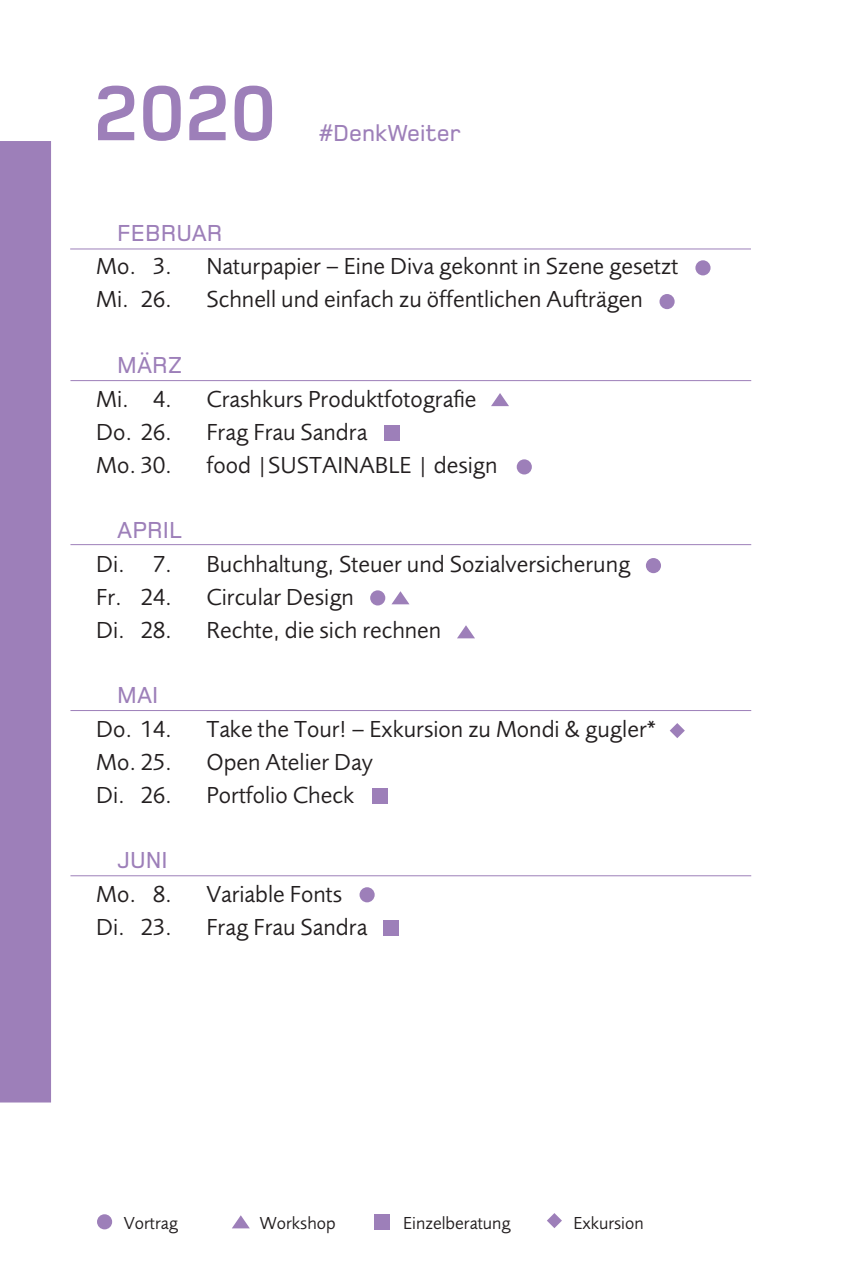
<style>
.page{position:relative;width:868px;height:1276px;background:#fff}
.page>*{position:absolute;margin:0;border:0;box-sizing:border-box;transform-origin:0 0}
.t1{font:700 81px "Foundry Monoline";color:#9d7fb9}
.t2{font:24px "Foundry Sans";color:#231f20}
.t3{font:500 24px "Foundry Monoline";color:#9d7fb9}
.t4{font:18px "Foundry Sans";color:#231f20}
.s1{font-weight:300}
</style>
<div class="page">
<hr style="left:70px;top:380px;width:681px;height:1px;background:#9d7fb9">
<hr style="left:70px;top:544px;width:681px;height:1px;background:#9d7fb9">
<hr style="left:70px;top:875px;width:681px;height:1px;background:#9d7fb9">
<hr style="left:70px;top:710px;width:681px;height:1px;background:#9d7fb9">
<hr style="left:70px;top:248px;width:680px;height:1px;background:#9d7fb9">
<div style="left:1px;top:142px;width:49px;height:959px;background:#9d7fb9"></div>
<div style="left:0;top:141px;width:51px;height:961px;border:3px solid #9d7fb9"></div>
<div style="left:97px;top:1214px;width:15px;height:15px;background:#9d7fb9;border-radius:50%"></div>
<svg style="left:232px;top:1215px;width:18px;height:13px"></svg>
<div style="left:659px;top:294px;width:15px;height:15px;background:#9d7fb9;border-radius:50%"></div>
<div style="left:370px;top:590px;width:15px;height:15px;background:#9d7fb9;border-radius:50%"></div>
<div style="left:645px;top:558px;width:16px;height:15px;background:#9d7fb9;border-radius:50%"></div>
<div style="left:516px;top:459px;width:15px;height:15px;background:#9d7fb9;border-radius:50%"></div>
<div style="left:359px;top:887px;width:15px;height:15px;background:#9d7fb9;border-radius:50%"></div>
<svg style="left:491px;top:393px;width:18px;height:13px"></svg>
<svg style="left:457px;top:625px;width:18px;height:13px"></svg>
<svg style="left:392px;top:591px;width:17px;height:13px"></svg>
<div style="left:695px;top:260px;width:15px;height:15px;background:#9d7fb9;border-radius:50%"></div>
<div style="left:374px;top:1214px;width:15px;height:15px;background:#9d7fb9"></div>
<svg style="left:547px;top:1213px;width:15px;height:15px"></svg>
<svg style="left:669px;top:723px;width:15px;height:15px"></svg>
<div style="left:384px;top:920px;width:15px;height:15px;background:#9d7fb9"></div>
<div style="left:372px;top:788px;width:15px;height:15px;background:#9d7fb9"></div>
<div style="left:385px;top:425px;width:15px;height:15px;background:#9d7fb9"></div>
<p class="t1" style="left:94px;top:70px;width:184px">2020</p>
<p class="t3" style="left:117px;top:220px;width:107px">FEBRUAR</p>
<p class="t3" style="left:319px;top:120px;width:143px">#DenkWeiter</p>
<p class="t2" style="left:153px;top:253px;width:20px">3.</p>
<p class="t2" style="left:141px;top:286px;width:32px">26.</p>
<p class="t2" style="left:96px;top:253px;width:41px">Mo.</p>
<p class="t2" style="left:96px;top:286px;width:34px">Mi.</p>
<p class="t3" style="left:117px;top:352px;width:67px">MÄRZ</p>
<p class="t2" style="left:153px;top:385px;width:20px">4.</p>
<p class="t2" style="left:96px;top:385px;width:34px">Mi.</p>
<p class="t2" style="left:96px;top:418px;width:77px">Do. 26.</p>
<p class="t2" style="left:96px;top:451px;width:77px">Mo. 30.</p>
<p class="t3" style="left:117px;top:517px;width:66px">APRIL</p>
<p class="t2" style="left:96px;top:550px;width:30px">Di.</p>
<p class="t2" style="left:96px;top:583px;width:27px">Fr.</p>
<p class="t2" style="left:96px;top:616px;width:30px">Di.</p>
<p class="t2" style="left:153px;top:550px;width:20px">7.</p>
<p class="t2" style="left:141px;top:583px;width:32px">24.</p>
<p class="t2" style="left:141px;top:616px;width:32px">28.</p>
<p class="t3" style="left:117px;top:682px;width:43px">MAI</p>
<p class="t2" style="left:96px;top:715px;width:77px">Do. 14.</p>
<p class="t2" style="left:96px;top:748px;width:77px">Mo. 25.</p>
<p class="t2" style="left:96px;top:781px;width:30px">Di.</p>
<p class="t2" style="left:141px;top:781px;width:32px">26.</p>
<p class="t3" style="left:117px;top:847px;width:52px">JUNI</p>
<p class="t2" style="left:153px;top:880px;width:20px">8.</p>
<p class="t2" style="left:141px;top:913px;width:32px">23.</p>
<p class="t2" style="left:96px;top:880px;width:41px">Mo.</p>
<p class="t2" style="left:96px;top:913px;width:30px">Di.</p>
<p class="t2" style="left:206px;top:253px;width:473px">Naturpapier – Eine Diva gekonnt in Szene gesetzt</p>
<p class="t2" style="left:206px;top:286px;width:438px">Schnell und einfach zu öffentlichen Aufträgen</p>
<p class="t2" style="left:206px;top:385px;width:271px">Crashkurs Produktfotografie</p>
<p class="t2" style="left:206px;top:418px;width:162px">Frag Frau Sandra</p>
<p class="t2" style="left:206px;top:451px;width:293px">food <span class="s1">|</span>SUSTAINABLE <span class="s1">|</span> design</p>
<p class="t2" style="left:206px;top:550px;width:425px">Buchhaltung, Steuer und Sozialversicherung</p>
<p class="t2" style="left:206px;top:583px;width:149px">Circular Design</p>
<p class="t2" style="left:206px;top:616px;width:236px">Rechte, die sich rechnen</p>
<p class="t2" style="left:206px;top:715px;width:451px">Take the Tour! – Exkursion zu Mondi &amp; gugler*</p>
<p class="t2" style="left:206px;top:748px;width:168px">Open Atelier Day</p>
<p class="t2" style="left:206px;top:781px;width:149px">Portfolio Check</p>
<p class="t2" style="left:206px;top:880px;width:137px">Variable Fonts</p>
<p class="t2" style="left:206px;top:913px;width:162px">Frag Frau Sandra</p>
<p class="t4" style="left:124px;top:1212px;width:56px">Vortrag</p>
<p class="t4" style="left:260px;top:1212px;width:77px">Workshop</p>
<p class="t4" style="left:403px;top:1213px;width:109px">Einzelberatung</p>
<p class="t4" style="left:573px;top:1213px;width:72px">Exkursion</p>
</div>
